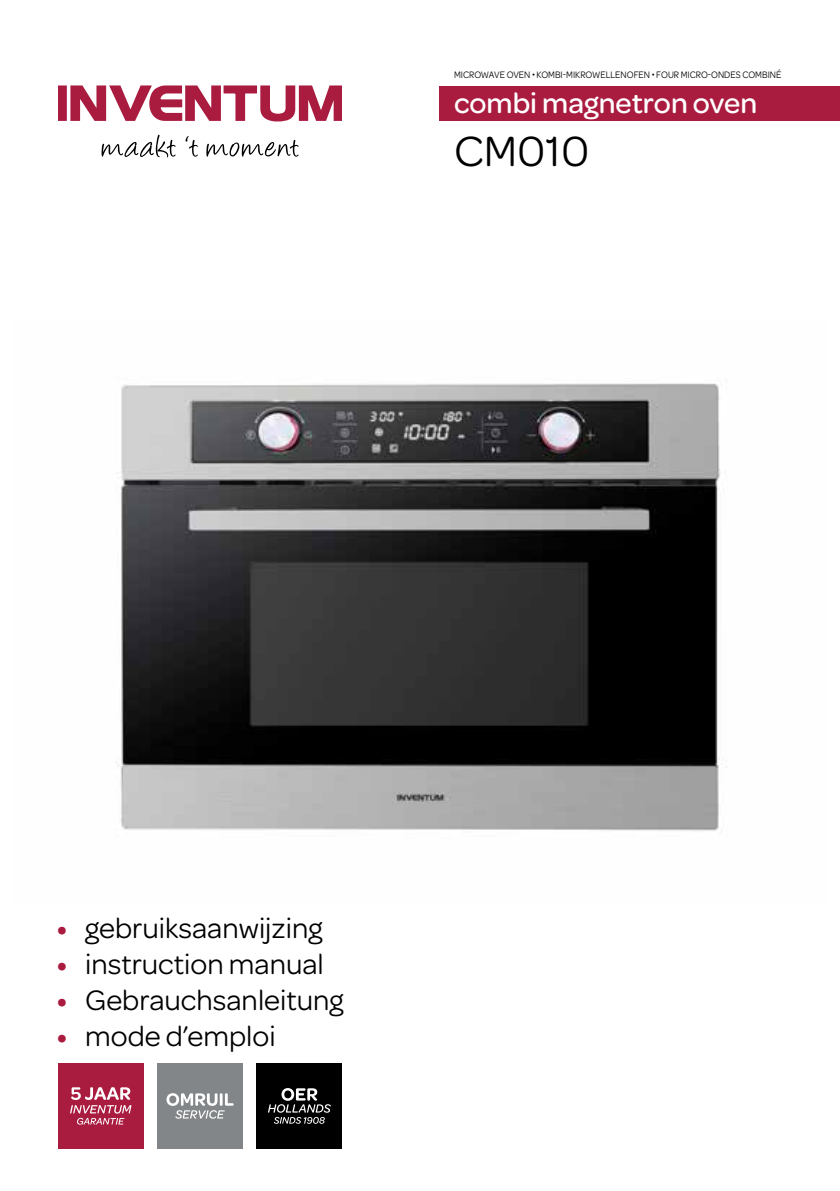
<style>
.page{position:relative;width:840px;height:1191px;background:#fff}
.page>*{position:absolute;margin:0;border:0;box-sizing:border-box;transform-origin:0 0}
.t1{font:45px "Omnes";color:#000}
.t2{font:30px "Omnes";color:#000}
.t3{font:500 30px "Omnes";color:#fff}
.t4{font:10px "Omnes";color:#000;scale:.92 1}
.s1{font-weight:600;color:#aa1b40}
</style>
<div class="page">
<div style="left:58px;top:1063px;width:85px;height:85px;background:#aa1b40"></div>
<svg style="left:70px;top:1087px;width:61px;height:37px"></svg>
<div style="left:157px;top:1063px;width:85px;height:85px;background:#838688"></div>
<svg style="left:166px;top:1093px;width:67px;height:25px"></svg>
<div style="left:257px;top:1063px;width:85px;height:85px;background:#000"></div>
<svg style="left:268px;top:1088px;width:62px;height:35px"></svg>
<svg style="left:101px;top:135px;width:74px;height:22px"></svg>
<svg style="left:185px;top:136px;width:13px;height:21px"></svg>
<svg style="left:206px;top:140px;width:92px;height:17px"></svg>
<div style="left:58px;top:86px;width:8px;height:34px;background:#aa1b40"></div>
<div style="left:58px;top:85px;width:9px;height:36px;border:2px solid #aa1b40"></div>
<svg style="left:70px;top:85px;width:272px;height:37px"></svg>
<div style="left:439px;top:86px;width:400px;height:34px;background:#aa1b40"></div>
<img style="left:116px;top:383px;width:611px;height:448px">
<p class="t4" style="left:454px;top:68px;width:357px">MICROWAVE OVEN • KOMBI-MIKROWELLENOFEN • FOUR MICRO-ONDES COMBINÉ</p>
<p class="t3" style="left:454px;top:82px;width:304px">combi magnetron oven</p>
<h1 class="t1" style="left:454px;top:121px;width:137px">CM010</h1>
<p class="t2" style="left:57px;top:907px;width:267px"><span class="s1">•</span> gebruiksaanwijzing</p>
<p class="t2" style="left:57px;top:943px;width:268px"><span class="s1">•</span> instruction manual</p>
<p class="t2" style="left:57px;top:979px;width:288px"><span class="s1">•</span> Gebrauchsanleitung</p>
<p class="t2" style="left:57px;top:1015px;width:220px"><span class="s1">•</span> mode d’emploi</p>
</div>
